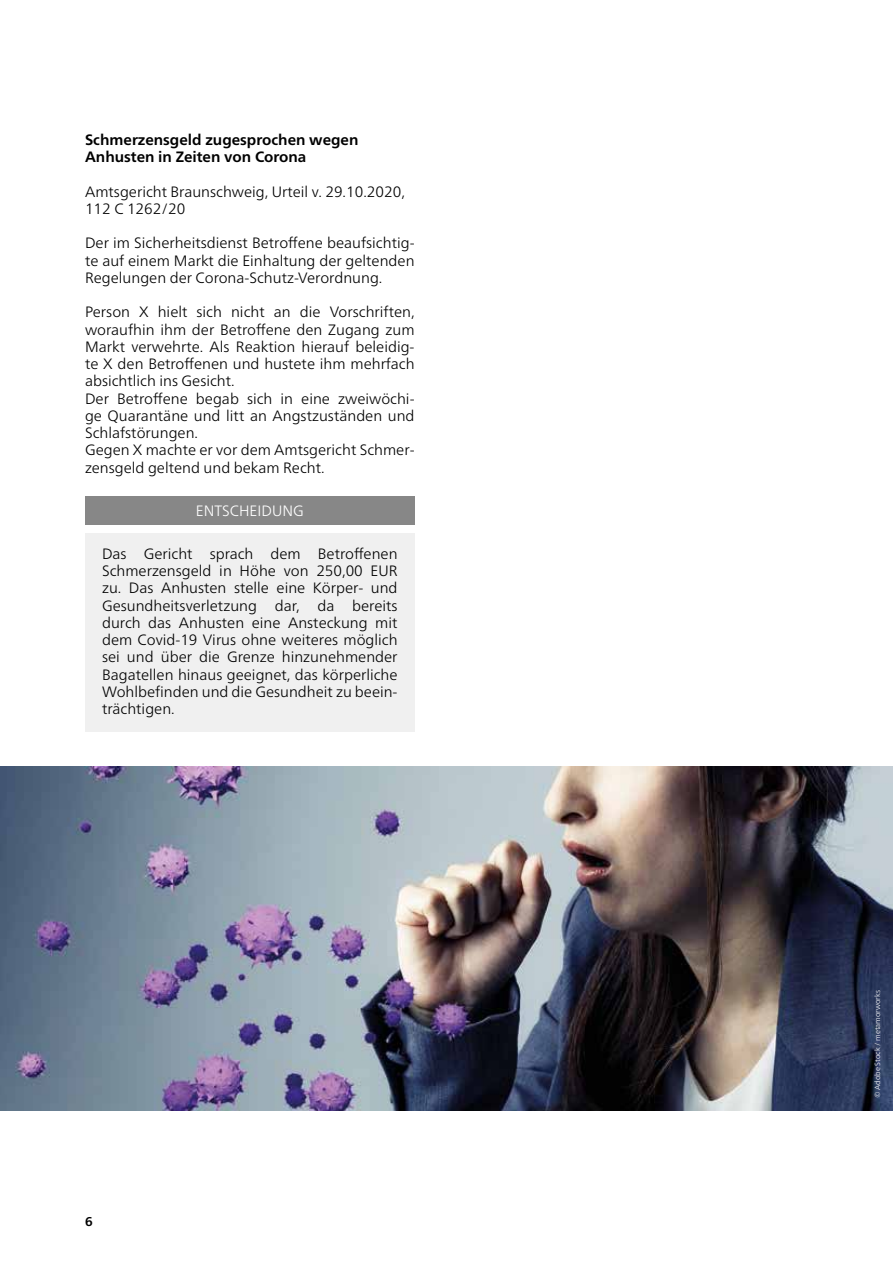
<style>
.page{position:relative;width:893px;height:1263px;background:#fff}
.page>*{position:absolute;margin:0;border:0;box-sizing:border-box;transform-origin:0 0}
.t1{font:300 15px/17.2px "Frutiger Neue LTW1 G";color:#000}
.t2{font:700 15px/17.2px "Frutiger Neue LTW1 G";color:#000}
.t3{font:300 15px "Frutiger Neue LTW1 G";color:#fff}
.t4{font:700 12.75px "Frutiger Neue LTW1 G";color:#000}
.t5{font:300 7.5px "Frutiger Neue LTW1 G";letter-spacing:-.005em;color:#fff}
</style>
<div class="page">
<div style="left:85px;top:496px;width:330px;height:28px;background:#878787"></div>
<div style="left:85px;top:533px;width:330px;height:198px;background:#f0f0f0"></div>
<img style="left:0;top:766px;width:893px;height:345px">
<p class="t2" style="left:85px;top:130px;width:275px">Schmerzensgeld zugesprochen wegen<br>Anhusten in Zeiten von Corona</p>
<p class="t1" style="left:85px;top:182px;width:321px">Amtsgericht Braunschweig, Urteil v. 29.10.2020,<br>112 C 1262/20</p>
<p class="t1" style="left:85px;top:233px;width:331px;text-align:justify">Der im Sicherheitsdienst Betroffene beaufsichtig&shy;te auf einem Markt die Einhaltung der geltenden Regelungen der Corona-Schutz-Verordnung.</p>
<p class="t1" style="left:85px;top:302px;width:331px">Person X hielt sich nicht an die Vorschriften, woraufhin ihm der Betroffene den Zugang zum Markt verwehrte. Als Reaktion hierauf beleidig&shy;te X den Betroffenen und hustete ihm mehrfach absichtlich ins Gesicht.<br>Der Betroffene begab sich in eine zweiwöchi&shy;ge Quarantäne und litt an Angstzuständen und Schlafstörungen.<br>Gegen X machte er vor dem Amtsgericht Schmer&shy;zensgeld geltend und bekam Recht.</p>
<p class="t3" style="left:196px;top:500px;width:109px">ENTSCHEIDUNG</p>
<p class="t1" style="left:102px;top:544px;width:297px;text-align:justify">Das Gericht sprach dem Betroffenen Schmerzensgeld in Höhe von 250,00 EUR zu. Das Anhusten stelle eine Körper- und Gesundheitsverletzung dar, da bereits durch das Anhusten eine Ansteckung mit dem Covid-19 Virus ohne weiteres möglich sei und über die Grenze hinzunehmender Bagatellen hinaus geeignet, das körperliche Wohlbefinden und die Gesundheit zu beein&shy;trächtigen.</p>
<p class="t4" style="left:85px;top:1213px;width:9px">6</p>
<p class="t5" style="left:872px;top:1098px;width:110px;rotate:-90deg">© Adobe Stock / metamorworks</p>
</div>
